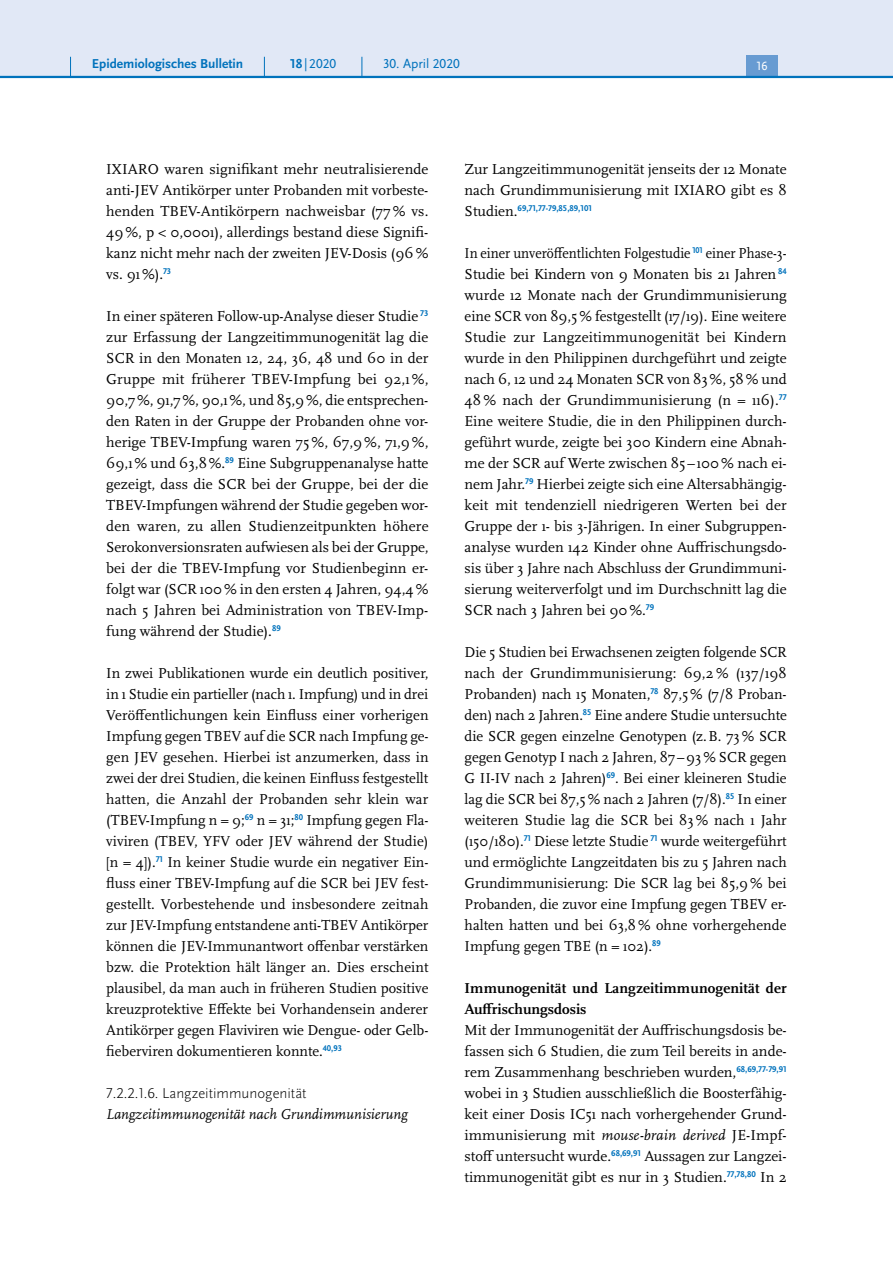
<style>
.page{position:relative;width:893px;height:1263px;background:#fff}
.page>*{position:absolute;margin:0;border:0;box-sizing:border-box;transform-origin:0 0}
.t1{font:15px/21px "Scala Pro";color:#000;text-align:justify}
.t2{font:15px/21px "Scala Pro";color:#000;text-align:justify;scale:.92 1}
.t3{font:700 15px/21px "Scala Pro";letter-spacing:.01em;color:#000}
.t4{font:italic 15px "Scala Pro";color:#000}
.t5{font:300 15px "Scala Sans Pro";color:#000}
.t6{font:700 13.5px "Scala Sans Pro";color:#0072bc}
.t7{font:13.5px "Scala Sans Pro";color:#0072bc}
.t8{font:12.45px "Scala Sans Pro";color:#fff}
.t9{font:700 8.7px "Scala Sans Pro";color:#0072bc}
.s1{font-weight:700}
.s2{font-family:"Scala Pro";font-weight:400;font-size:15px;color:#000}
.s3{font-style:italic}
</style>
<div class="page">
<div style="left:0;top:0;width:893px;height:77px;background:#e1e8f6"></div>
<div style="left:746px;top:55px;width:32px;height:21px;background:#679bd2"></div>
<hr style="left:0;top:76px;width:893px;height:2px;background:#0072bc">
<svg style="left:70px;top:57px;width:1px;height:19px"></svg>
<svg style="left:264px;top:57px;width:1px;height:19px"></svg>
<svg style="left:362px;top:57px;width:1px;height:19px"></svg>
<p class="t6" style="left:92px;top:55px;width:153px">Epidemiologisches Bulletin</p>
<p class="t7" style="left:290px;top:55px;width:47px"><span class="s1">18</span> |2020</p>
<p class="t7" style="left:383px;top:55px;width:78px">30. April 2020</p>
<p class="t8" style="left:757px;top:59px;width:13px">16</p>
<p class="t1" style="left:106px;top:158px;width:324px">IXIARO waren signifikant mehr neutralisierende anti-JEV Antikörper unter Probanden mit vorbeste&shy;henden TBEV-Antikörpern nachweisbar (77 % vs.<br>49%, p &lt; 0,0001), allerdings bestand diese Signifi&shy;kanz nicht mehr nach der zweiten JEV-Dosis (96% vs. 91%).<sup>73</sup></p>
<p class="t1" style="left:106px;top:305px;width:324px">In einer späteren Follow-up-Analyse dieser Studie <sup>73 </sup>zur Erfassung der Langzeitimmunogenität lag die SCR in den Monaten 12, 24, 36, 48 und 60 in der Gruppe mit früherer TBEV-Impfung bei 92,1 %, 90,7%, 91,7%, 90,1%, und 85,9%, die entsprechen&shy;den Raten in der Gruppe der Probanden ohne vor&shy;herige TBEV-Impfung waren 75%, 67,9%, 71,9%, 69,1% und 63,8%.<sup>89</sup> Eine Subgruppenanalyse hatte gezeigt, dass die SCR bei der Gruppe, bei der die TBEV-Impfungen während der Studie gegeben wor&shy;den waren, zu allen Studienzeitpunkten höhere Serokonversionsraten aufwiesen als bei der Gruppe, bei der die TBEV-Impfung vor Studienbeginn er&shy;folgt war (SCR 100% in den ersten 4 Jahren, 94,4% nach 5 Jahren bei Administration von TBEV-Imp&shy;fung während der Studie).<sup>89</sup></p>
<p class="t1" style="left:106px;top:662px;width:324px">In zwei Publikationen wurde ein deutlich positiver, in 1 Studie ein partieller (nach 1. Impfung) und in drei Veröffentlichungen kein Einfluss einer vorherigen Impfung gegen TBEV auf die SCR nach Impfung ge&shy;gen JEV gesehen. Hierbei ist anzumerken, dass in zwei der drei Studien, die keinen Einfluss festgestellt hatten, die Anzahl der Probanden sehr klein war (TBEV-Impfung n = 9;<sup>69</sup> n = 31;<sup>80</sup> Impfung gegen Fla&shy;viviren (TBEV, YFV oder JEV während der Studie) [n = 4]).<sup>71</sup> In keiner Studie wurde ein negativer Ein&shy;fluss einer TBEV-Impfung auf die SCR bei JEV fest&shy;gestellt. Vorbestehende und insbesondere zeitnah zur JEV-Impfung entstandene anti-TBEV Antikörper können die JEV-Immunantwort offenbar verstärken bzw. die Protektion hält länger an. Dies erscheint plausibel, da man auch in früheren Studien positive kreuzprotektive Effekte bei Vorhandensein anderer Antikörper gegen Flaviviren wie Dengue- oder Gelb&shy;fieberviren dokumentieren konnte.<sup>40,93</sup></p>
<p class="t5" style="left:106px;top:1084px;width:202px">7.2.2.1.6. Langzeitimmunogenität</p>
<p class="t4" style="left:106px;top:1105px;width:303px">Langzeitimmunogenität nach Grundimmunisierung</p>
<p class="t1" style="left:465px;top:158px;width:324px">Zur Langzeitimmunogenität jenseits der 12 Monate nach Grundimmunisierung mit IXIARO gibt es 8</p>
<p class="t9" style="left:465px;top:203px;width:129px"><span class="s2">Studien.</span>69,71,77-79,85,89,101</p>
<p class="t2" style="left:465px;top:242px;width:352px">In einer unveröffentlichten Folgestudie <sup>101</sup> einer Phase-3- Studie bei Kindern von 9 Monaten bis 21 Jahren <sup>84 </sup>wurde 12 Monate nach der Grundimmunisierung eine SCR von 89,5% festgestellt (17/19). Eine weitere Studie zur Langzeitimmunogenität bei Kindern wurde in den Philippinen durchgeführt und zeigte nach 6, 12 und 24 Monaten SCR von 83%, 58% und 48 % nach der Grundimmunisierung (n = 116).<sup>77<br></sup>Eine weitere Studie, die in den Philippinen durch&shy;geführt wurde, zeigte bei 300 Kindern eine Abnah&shy;me der SCR auf Werte zwischen 85– 100% nach ei&shy;nem Jahr.<sup>79</sup> Hierbei zeigte sich eine Altersabhängig&shy;keit mit tendenziell niedrigeren Werten bei der Gruppe der 1- bis 3-Jährigen. In einer Subgruppen&shy;analyse wurden 142 Kinder ohne Auffrischungsdo&shy;sis über 3 Jahre nach Abschluss der Grundimmuni&shy;sierung weiterverfolgt und im Durchschnitt lag die SCR nach 3 Jahren bei 90%.<sup>79</sup></p>
<p class="t1" style="left:465px;top:641px;width:324px">Die 5 Studien bei Erwachsenen zeigten folgende SCR nach der Grundimmunisierung: 69,2 % (137/198<br>Probanden) nach 15 Monaten,<sup>78</sup> 87,5% (7/8 Proban&shy;den) nach 2 Jahren.<sup>85</sup> Eine andere Studie untersuchte die SCR gegen einzelne Genotypen (z.B. 73% SCR gegen Genotyp I nach 2 Jahren, 87–93% SCR gegen G II-IV nach 2 Jahren)<sup>69</sup>. Bei einer kleineren Studie lag die SCR bei 87,5% nach 2 Jahren (7/8).<sup>85</sup> In einer weiteren Studie lag die SCR bei 83% nach 1 Jahr (150/180).<sup>71</sup> Diese letzte Studie <sup>71</sup> wurde weitergeführt und ermöglichte Langzeitdaten bis zu 5 Jahren nach Grundimmunisierung: Die SCR lag bei 85,9 % bei Probanden, die zuvor eine Impfung gegen TBEV er&shy;halten hatten und bei 63,8 % ohne vorhergehende Impfung gegen TBE (n = 102).<sup>89</sup></p>
<p class="t3" style="left:465px;top:977px;width:324px">Immunogenität und Langzeitimmunogenität der<br>Auffrischungsdosis</p>
<p class="t1" style="left:465px;top:1019px;width:324px">Mit der Immunogenität der Auffrischungsdosis be&shy;fassen sich 6 Studien, die zum Teil bereits in ande&shy;rem Zusammenhang beschrieben wurden,<sup>68,69,77-79,91 </sup>wobei in 3 Studien ausschließlich die Boosterfähig&shy;keit einer Dosis IC51 nach vorhergehender Grund&shy;immunisierung mit <span class="s3">mouse-brain derived</span> JE-Impf&shy;stoff untersucht wurde.<sup>68,69,91</sup> Aussagen zur Langzei&shy;timmunogenität gibt es nur in 3 Studien.<sup>77,78,80</sup> In 2</p>
</div>
